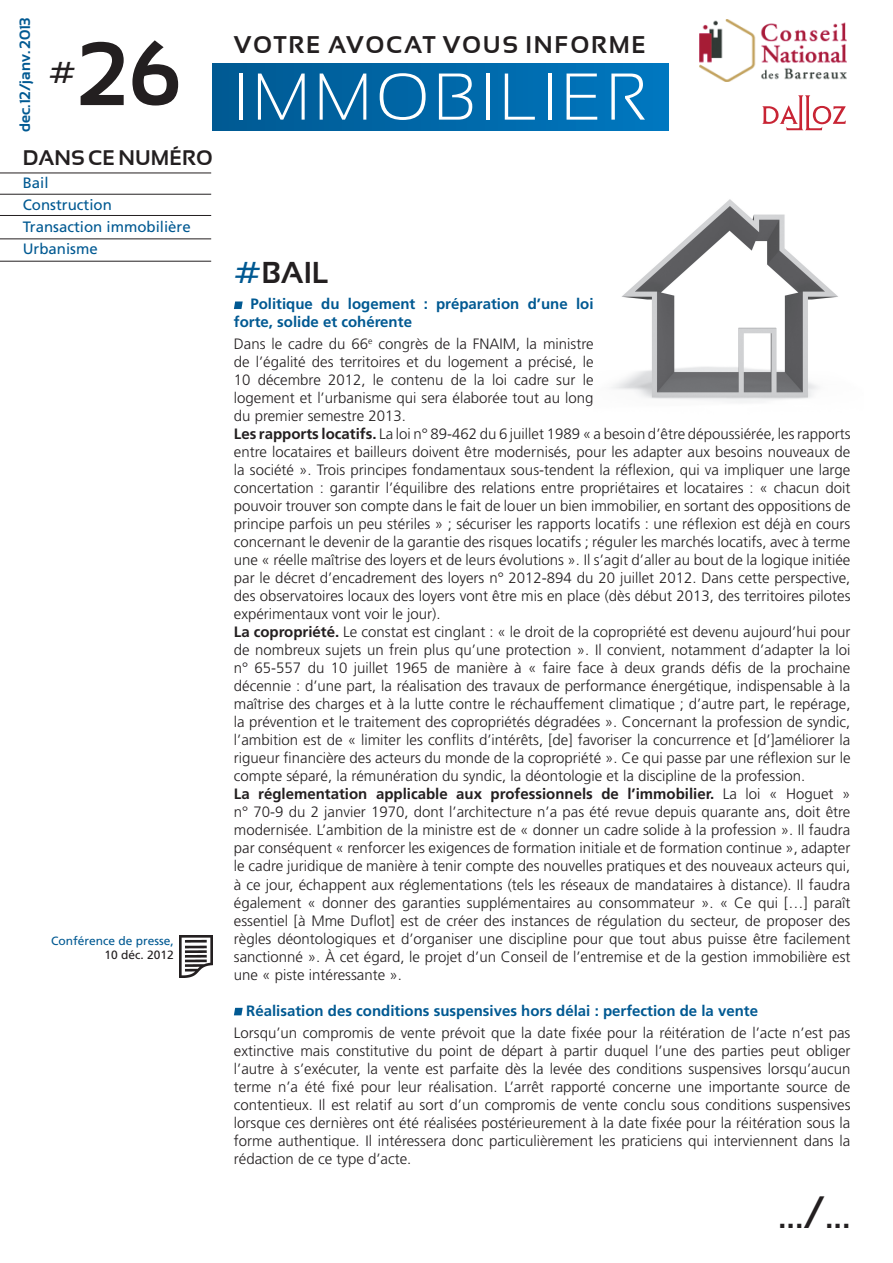
<style>
.page{position:relative;width:893px;height:1263px;background:#fff}
.page>*{position:absolute;margin:0;border:0;box-sizing:border-box;transform-origin:0 0}
.t1{font:700 90px "Sansation";color:#231f20}
.t2{font:300 66px "Sansation";letter-spacing:.08em;color:#fff}
.t3{font:45px "Sansation";color:#231f20}
.t4{font:700 30px "Sansation";color:#231f20}
.t5{font:700 24px "Sansation";letter-spacing:.07em;color:#231f20}
.t6{font:700 21px "Sansation";color:#231f20}
.t7{font:300 15px/18px "Frutiger";color:#231f20;text-align:justify}
.t8{font:700 15px/18px "Frutiger";color:#005992}
.t9{font:15px "Frutiger";color:#005992}
.t10{font:700 15px "Sansation";color:#005992}
.t11{font:12px/14.4px "Frutiger";color:#005992;text-align:right}
.s1{color:#231f20}
.s2{color:#005992}
.s3{font-weight:700}
</style>
<div class="page">
<hr style="left:0;top:194px;width:211px;height:1px;background:#231f20">
<hr style="left:0;top:215px;width:211px;height:1px;background:#231f20">
<hr style="left:0;top:173px;width:211px;height:1px;background:#231f20">
<svg style="left:762px;top:95px;width:84px;height:35px"></svg>
<img style="left:699px;top:19px;width:148px;height:63px">
<svg style="left:234px;top:301px;width:9px;height:8px"></svg>
<svg style="left:234px;top:1008px;width:9px;height:7px"></svg>
<div style="left:213px;top:64px;width:456px;height:66px;background:linear-gradient(to right,#005992,#0077bf)"></div>
<hr style="left:0;top:238px;width:211px;height:1px;background:#231f20">
<img style="left:179px;top:935px;width:34px;height:42px">
<hr style="left:0;top:261px;width:211px;height:1px;background:#231f20">
<img style="left:611px;top:199px;width:227px;height:204px">
<p class="t10" style="left:16px;top:132px;width:116px;rotate:-90deg">dec.12/janv. 2013</p>
<p class="t1" style="left:76px;top:23px;width:108px">26</p>
<p class="t4" style="left:48px;top:55px;width:29px">#</p>
<p class="t6" style="left:23px;top:145px;width:192px">DANS CE NUMÉRO</p>
<p class="t9" style="left:23px;top:174px;width:27px">Bail</p>
<p class="t9" style="left:23px;top:196px;width:91px">Construction</p>
<p class="t9" style="left:23px;top:218px;width:170px">Transaction immobilière</p>
<p class="t9" style="left:23px;top:240px;width:77px">Urbanisme</p>
<p class="t11" style="left:51px;top:933px;width:124px">Conférence de presse,<br><span class="s1">10 déc. 2012</span></p>
<p class="t5" style="left:234px;top:31px;width:414px">VOTRE AVOCAT VOUS INFORME</p>
<p class="t2" style="left:235px;top:60px;width:412px">IMMOBILIER</p>
<p class="t4" style="left:234px;top:255px;width:97px"><span class="s2">#</span>BAIL</p>
<p class="t8" style="left:234px;top:295px;width:361px;text-indent:17px">Politique du logement : préparation d’une loi forte, solide et cohérente</p>
<p class="t7" style="left:234px;top:335px;width:361px">Dans le cadre du 66<sup>e</sup> congrès de la FNAIM, la ministre de l’égalité des territoires et du logement a précisé, le 10 décembre 2012, le contenu de la loi cadre sur le logement et l’urbanisme qui sera élaborée tout au long du premier semestre 2013.</p>
<p class="t7" style="left:234px;top:425px;width:618px"><span class="s3">Les rapports locatifs.</span> La loi n° 89-462 du 6 juillet 1989 « a besoin d’être dépoussiérée, les rapports entre locataires et bailleurs doivent être modernisés, pour les adapter aux besoins nouveaux de la société ». Trois principes fondamentaux sous-tendent la réflexion, qui va impliquer une large concertation : garantir l’équilibre des relations entre propriétaires et locataires : « chacun doit pouvoir trouver son compte dans le fait de louer un bien immobilier, en sortant des oppositions de principe parfois un peu stériles » ; sécuriser les rapports locatifs : une réflexion est déjà en cours concernant le devenir de la garantie des risques locatifs ; réguler les marchés locatifs, avec à terme une « réelle maîtrise des loyers et de leurs évolutions ». Il s’agit d’aller au bout de la logique initiée par le décret d’encadrement des loyers n° 2012-894 du 20 juillet 2012. Dans cette perspective, des observatoires locaux des loyers vont être mis en place (dès début 2013, des territoires pilotes expérimentaux vont voir le jour).</p>
<p class="t7" style="left:234px;top:623px;width:618px"><span class="s3">La copropriété.</span> Le constat est cinglant : « le droit de la copropriété est devenu aujourd’hui pour de nombreux sujets un frein plus qu’une protection ». Il convient, notamment d’adapter la loi n° 65-557 du 10 juillet 1965 de manière à « faire face à deux grands défis de la prochaine décennie : d’une part, la réalisation des travaux de performance énergétique, indispensable à la maîtrise des charges et à la lutte contre le réchauffement climatique ; d’autre part, le repérage, la prévention et le traitement des copropriétés dégradées ». Concernant la profession de syndic, l’ambition est de « limiter les conflits d’intérêts, [de] favoriser la concurrence et [d’]améliorer la rigueur financière des acteurs du monde de la copropriété ». Ce qui passe par une réflexion sur le compte séparé, la rémunération du syndic, la déontologie et la discipline de la profession.</p>
<p class="t7" style="left:234px;top:785px;width:618px"><span class="s3">La réglementation applicable aux professionnels de l’immobilier.</span> La loi « Hoguet » n° 70-9 du 2 janvier 1970, dont l’architecture n’a pas été revue depuis quarante ans, doit être modernisée. L’ambition de la ministre est de « donner un cadre solide à la profession ». Il faudra par conséquent « renforcer les exigences de formation initiale et de formation continue », adapter le cadre juridique de manière à tenir compte des nouvelles pratiques et des nouveaux acteurs qui, à ce jour, échappent aux réglementations (tels les réseaux de mandataires à distance). Il faudra également « donner des garanties supplémentaires au consommateur ». « Ce qui […] paraît essentiel [à Mme Duflot] est de créer des instances de régulation du secteur, de proposer des règles déontologiques et d’organiser une discipline pour que tout abus puisse être facilement sanctionné ». À cet égard, le projet d’un Conseil de l’entremise et de la gestion immobilière est une « piste intéressante ».</p>
<p class="t8" style="left:246px;top:1001px;width:513px">Réalisation des conditions suspensives hors délai : perfection de la vente</p>
<p class="t7" style="left:234px;top:1024px;width:618px">Lorsqu’un compromis de vente prévoit que la date fixée pour la réitération de l’acte n’est pas extinctive mais constitutive du point de départ à partir duquel l’une des parties peut obliger l’autre à s’exécuter, la vente est parfaite dès la levée des conditions suspensives lorsqu’aucun terme n’a été fixé pour leur réalisation. L’arrêt rapporté concerne une importante source de contentieux. Il est relatif au sort d’un compromis de vente conclu sous conditions suspensives lorsque ces dernières ont été réalisées postérieurement à la date fixée pour la réitération sous la forme authentique. Il intéressera donc particulièrement les praticiens qui interviennent dans la rédaction de ce type d’acte.</p>
<p class="t3" style="left:778px;top:1187px;width:74px">.../...</p>
</div>
